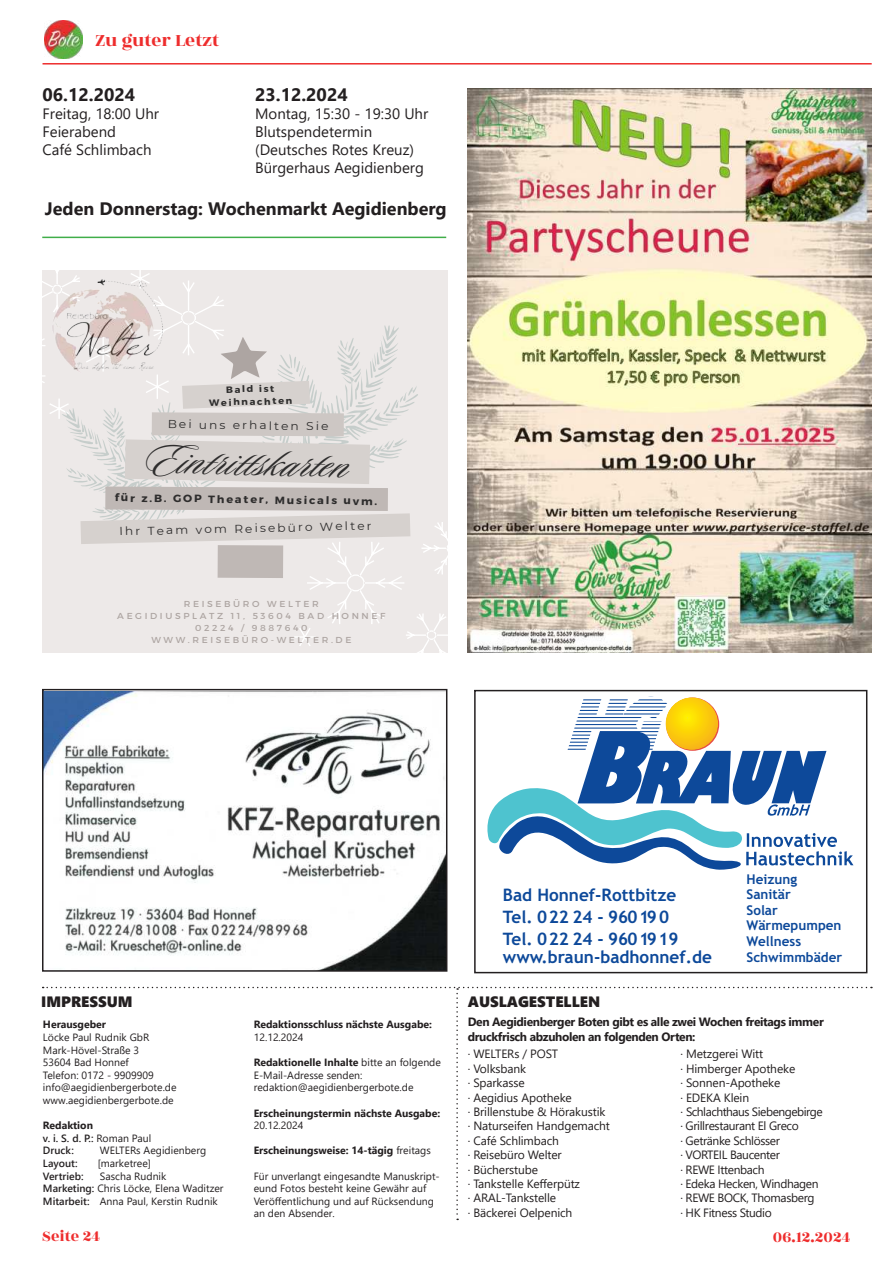
<style>
.page{position:relative;width:893px;height:1263px;background:#fff}
.page>*{position:absolute;margin:0;border:0;box-sizing:border-box;transform-origin:0 0}
.t1{font:45.9px "Sloop Script Pro";color:#2e2d2d;scale:1.06 1}
.t2{font:19.5px "Rozha One";color:#ee2d2d}
.t3{font:700 18px "Segoe UI";color:#231f20}
.t4{font:700 17.1px/22.4px "Trebuchet MS";color:#0d499a}
.t5{font:16.5px "Rozha One";color:#ee2d2d}
.t6{font:15px/18px "Segoe UI";color:#231f20}
.t7{font:15px "Segoe UI Black";color:#231f20}
.t8{font:700 13.5px/15.6px "Trebuchet MS";color:#0d499a}
.t9{font:12px/14.4px "Segoe UI";letter-spacing:-.03em;color:#231f20}
.t10{font:12px/14.4px "Segoe UI";letter-spacing:-.01em;color:#231f20}
.t11{font:700 12px/14.4px "Segoe UI";letter-spacing:-.03em;color:#231f20}
.t12{font:11.85px/14.2px "Swiss 721 BT";color:#231f20}
.t13{font:11.55px "Montserrat";color:#2e2d2d;scale:1.06 1}
.t14{font:10.5px/12.6px "Segoe UI";color:#231f20}
.t15{font:700 10.5px "Segoe UI";color:#231f20}
.t16{font:600 10.5px/12.6px "Segoe UI";color:#231f20}
.t17{font:700 10.5px "Montserrat";color:#2e2d2d;scale:1.06 1}
.t18{font:700 9.15px/12.8px "Montserrat";color:#2e2d2d;text-align:center;scale:1.06 1}
.t19{font:8.7px/12px "Montserrat";letter-spacing:.285em;color:#ada5a2;text-align:center;scale:1.06 1}
.s1{font-weight:700}
.s2{font-weight:400}
.s3{font-weight:600}
</style>
<div class="page">
<hr style="left:43px;top:63px;width:829px;height:2px;background:#ee2d2d">
<img style="left:45px;top:21px;width:38px;height:38px">
<svg style="left:43px;top:987px;width:829px;height:233px"></svg>
<hr style="left:42px;top:237px;width:404px;height:1px;background:#40ae49">
<img style="left:468px;top:88px;width:404px;height:564px">
<svg style="left:487px;top:696px;width:367px;height:174px"></svg>
<div style="left:474px;top:690px;width:393px;height:283px;border:2px solid #231f20"></div>
<img style="left:45px;top:692px;width:399px;height:277px">
<div style="left:42px;top:689px;width:405px;height:283px;border:2px solid #231f20"></div>
<svg style="left:43px;top:270px;width:405px;height:382px"></svg>
<img style="left:49px;top:277px;width:119px;height:97px">
<h2 class="t2" style="left:95px;top:33px;width:126px">Zu guter Letzt</h2>
<h3 class="t3" style="left:43px;top:78px;width:94px">06.12.2024</h3>
<h3 class="t6" style="left:43px;top:106px;width:118px">Freitag, 18:00 Uhr<br>Feierabend<br>Café Schlimbach</h3>
<h3 class="t3" style="left:255px;top:78px;width:94px">23.12.2024</h3>
<h3 class="t6" style="left:255px;top:106px;width:175px">Montag, 15:30 - 19:30 Uhr<br>Blutspendetermin (Deutsches Rotes Kreuz)<br>Bürgerhaus Aegidienberg</h3>
<h3 class="t3" style="left:45px;top:192px;width:403px">Jeden Donnerstag: Wochenmarkt Aegidienberg</h3>
<p class="t18" style="left:208px;top:384px;width:80px;rotate:-2deg">Bald ist<br>Weihnachten</p>
<p class="t13" style="left:168px;top:416px;width:153px;rotate:1deg">Bei uns erhalten Sie</p>
<h1 class="t1" style="left:145px;top:430px;width:194px;rotate:1deg">Eintrittskarten</h1>
<p class="t17" style="left:115px;top:491px;width:249px;rotate:1deg">für z.B. GOP Theater, Musicals uvm.</p>
<p class="t13" style="left:119px;top:523px;width:239px;rotate:-1deg">Ihr Team vom Reisebüro Welter</p>
<p class="t19" style="left:117px;top:598px;width:254px">REISEBÜRO WELTER<br>AEGIDIUSPLATZ 11, 53604 BAD HONNEF<br>02224 / 9887640<br>WWW.REISEBÜRO-WELTER.DE</p>
<h3 class="t7" style="left:41px;top:993px;width:93px">IMPRESSUM</h3>
<p class="t15" style="left:43px;top:1020px;width:65px">Herausgeber</p>
<p class="t14" style="left:43px;top:1032px;width:135px">Löcke Paul Rudnik GbR<br>Mark-Hövel-Straße 3<br>53604 Bad Honnef<br>Telefon: 0172 - 9909909 info@aegidienbergerbote.de www.aegidienbergerbote.de</p>
<p class="t16" style="left:43px;top:1120px;width:110px"><span class="s1">Redaktion<br></span>v. i. S. d. P.: <span class="s2">Roman Paul<br></span>Druck:</p>
<p class="t14" style="left:100px;top:1145px;width:108px">WELTERs Aegidienberg</p>
<p class="t16" style="left:43px;top:1158px;width:36px">Layout:</p>
<p class="t14" style="left:98px;top:1158px;width:55px">[marketree]</p>
<p class="t16" style="left:43px;top:1171px;width:42px">Vertrieb:</p>
<p class="t14" style="left:43px;top:1170px;width:182px;text-align:center">Sascha Rudnik<br><span class="s3">Marketing:</span> Chris Löcke, Elena Waditzer<br><span class="s3">Mitarbeit:</span> Anna Paul, Kerstin Rudnik</p>
<h3 class="t5" style="left:42px;top:1230px;width:60px">Seite 24</h3>
<p class="t15" style="left:254px;top:1015px;width:180px">Redaktionsschluss nächste Ausgabe:</p>
<p class="t14" style="left:254px;top:1032px;width:51px">12.12.2024</p>
<p class="t14" style="left:254px;top:1057px;width:189px"><span class="s1">Redaktionelle Inhalte</span> bitte an folgende<br>E-Mail-Adresse senden: redaktion@aegidienbergerbote.de</p>
<p class="t15" style="left:254px;top:1103px;width:188px">Erscheinungstermin nächste Ausgabe:</p>
<p class="t14" style="left:254px;top:1120px;width:51px">20.12.2024</p>
<p class="t15" style="left:254px;top:1141px;width:179px">Erscheinungsweise: 14-tägig <span class="s2">freitags</span></p>
<p class="t14" style="left:254px;top:1170px;width:188px">Für unverlangt eingesandte Manuskript&shy;eund Fotos besteht keine Gewähr auf Verö昀昀entlichung und auf Rücksendung an den Absender.</p>
<p class="t8" style="left:746px;top:871px;width:97px">Heizung<br>Sanitär<br>Solar<br>Wärmepumpen<br>Wellness<br>Schwimmbäder</p>
<h3 class="t4" style="left:503px;top:884px;width:175px">Bad Honnef-Rottbitze<br>Tel. 022 24 - 960 19 0</h3>
<h3 class="t4" style="left:503px;top:929px;width:211px;line-height:18px">Tel. 022 24 - 960 19 19 www.braun-badhonnef.de</h3>
<p class="t12" style="left:568px;top:998px;width:149px">Aufkleber<br>110 x 80 mm abger. Ecken<br>180 x 134 mm abger. Ecken</p>
<h3 class="t7" style="left:468px;top:993px;width:134px">AUSLAGESTELLEN</h3>
<p class="t11" style="left:468px;top:1014px;width:357px">Den Aegidienberger Boten gibt es alle zwei Wochen freitags immer druckfrisch abzuholen an folgenden Orten:</p>
<p class="t10" style="left:468px;top:1048px;width:144px">· WELTERs / POST<br>· Volksbank<br>· Sparkasse<br>· Aegidius Apotheke<br>· Brillenstube &amp; Hörakustik · Naturseifen Handgemacht · Café Schlimbach<br>· Reisebüro Welter<br>· Bücherstube<br>· Tankstelle Ke昀昀erpütz<br>· ARAL-Tankstelle<br>· Bäckerei Oelpenich</p>
<p class="t9" style="left:680px;top:1048px;width:144px">· Metzgerei Witt<br>· Himberger Apotheke<br>· Sonnen-Apotheke<br>· EDEKA Klein<br>· Schlachthaus Siebengebirge · Grillrestaurant El Greco<br>· Getränke Schlösser<br>· VORTEIL Baucenter<br>· REWE Ittenbach<br>· Edeka Hecken, Windhagen · REWE BOCK, Thomasberg<br>· HK Fitness Studio</p>
<h3 class="t5" style="left:773px;top:1230px;width:79px">06.12.2024</h3>
</div>
